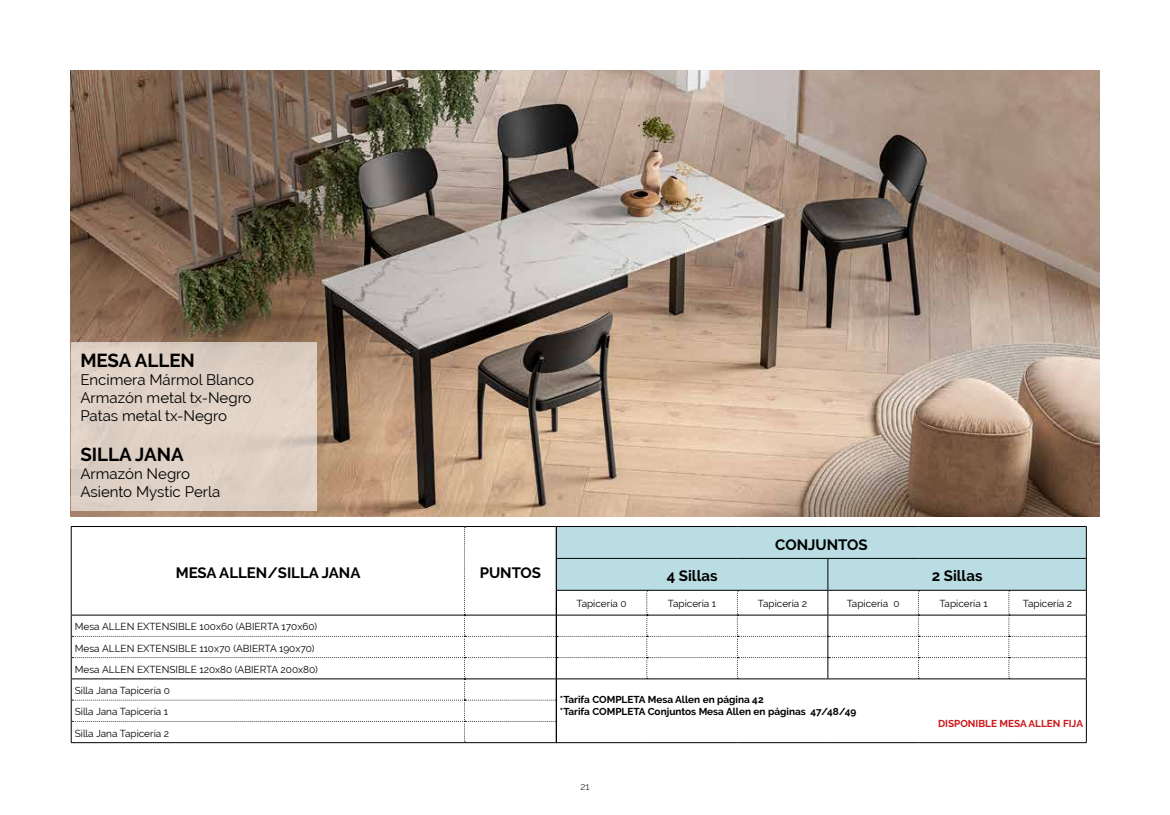
<style>
.page{position:relative;width:1170px;height:815px;background:#fff}
.page>*{position:absolute;margin:0;border:0;box-sizing:border-box;transform-origin:0 0}
.t1{font:700 18.75px "Raleway";color:#000}
.t2{font:15px/18px "Raleway";color:#000}
.t3{font:700 15px "Raleway";color:#000}
.t4{font:10px/21.2px "Raleway";color:#000}
.t5{font:700 10px/12px "Raleway";color:#000}
.t6{font:700 10px "Raleway";color:#cd1719}
.t7{font:300 10px "Raleway";color:#000}
</style>
<div class="page">
<img style="left:71px;top:71px;width:1027px;height:445px">
<div style="left:71px;top:343px;width:246px;height:168px;background:#ded0c5"></div>
<svg style="left:71px;top:526px;width:1015px;height:217px"></svg>
<hr style="left:556px;top:558px;width:90px;height:1px;background:#000">
<hr style="left:556px;top:559px;width:1px;height:31px;background:#000">
<hr style="left:646px;top:558px;width:91px;height:1px;background:#000">
<hr style="left:737px;top:558px;width:90px;height:1px;background:#000">
<hr style="left:556px;top:590px;width:90px;height:1px;background:#000">
<hr style="left:646px;top:590px;width:91px;height:1px;background:#000">
<hr style="left:737px;top:590px;width:90px;height:1px;background:#000">
<hr style="left:827px;top:558px;width:91px;height:1px;background:#000">
<hr style="left:827px;top:559px;width:1px;height:31px;background:#000">
<hr style="left:918px;top:558px;width:90px;height:1px;background:#000">
<hr style="left:1008px;top:558px;width:78px;height:1px;background:#000">
<hr style="left:827px;top:590px;width:91px;height:1px;background:#000">
<hr style="left:918px;top:590px;width:90px;height:1px;background:#000">
<hr style="left:1008px;top:590px;width:78px;height:1px;background:#000">
<h1 class="t1" style="left:80px;top:349px;width:116px">MESA ALLEN</h1>
<h2 class="t2" style="left:80px;top:370px;width:175px">Encimera Mármol Blanco<br>Armazón metal tx-Negro<br>Patas metal tx-Negro</h2>
<h1 class="t1" style="left:80px;top:444px;width:105px">SILLA JANA</h1>
<h2 class="t2" style="left:80px;top:465px;width:141px">Armazón Negro<br>Asiento Mystic Perla</h2>
<h2 class="t3" style="left:176px;top:564px;width:186px">MESA ALLEN/SILLA JANA</h2>
<h2 class="t3" style="left:479px;top:564px;width:63px">PUNTOS</h2>
<p class="t4" style="left:75px;top:616px;width:245px">Mesa ALLEN EXTENSIBLE 100x60 (ABIERTA 170x60)<br>Mesa ALLEN EXTENSIBLE 110x70 (ABIERTA 190x70)<br>Mesa ALLEN EXTENSIBLE 120x80 (ABIERTA 200x80)<br>Silla Jana Tapicería 0<br>Silla Jana Tapicería 1<br>Silla Jana Tapicería 2</p>
<h2 class="t3" style="left:775px;top:536px;width:94px">CONJUNTOS</h2>
<h2 class="t3" style="left:666px;top:568px;width:52px">4 Sillas</h2>
<h2 class="t3" style="left:931px;top:568px;width:52px">2 Sillas</h2>
<p class="t4" style="left:576px;top:593px;width:52px">Tapicería 0</p>
<p class="t4" style="left:668px;top:593px;width:50px">Tapicería 1</p>
<p class="t4" style="left:758px;top:593px;width:51px">Tapicería 2</p>
<p class="t4" style="left:846px;top:593px;width:54px">Tapicería 0</p>
<p class="t4" style="left:939px;top:593px;width:50px">Tapicería 1</p>
<p class="t4" style="left:1022px;top:593px;width:51px">Tapicería 2</p>
<p class="t5" style="left:560px;top:694px;width:298px">*Tarifa COMPLETA Mesa Allen en página 42<br>*Tarifa COMPLETA Conjuntos Mesa Allen en páginas 47/48/49</p>
<p class="t7" style="left:580px;top:780px;width:11px">21</p>
<p class="t6" style="left:937px;top:718px;width:147px">DISPONIBLE MESA ALLEN FIJA</p>
</div>
